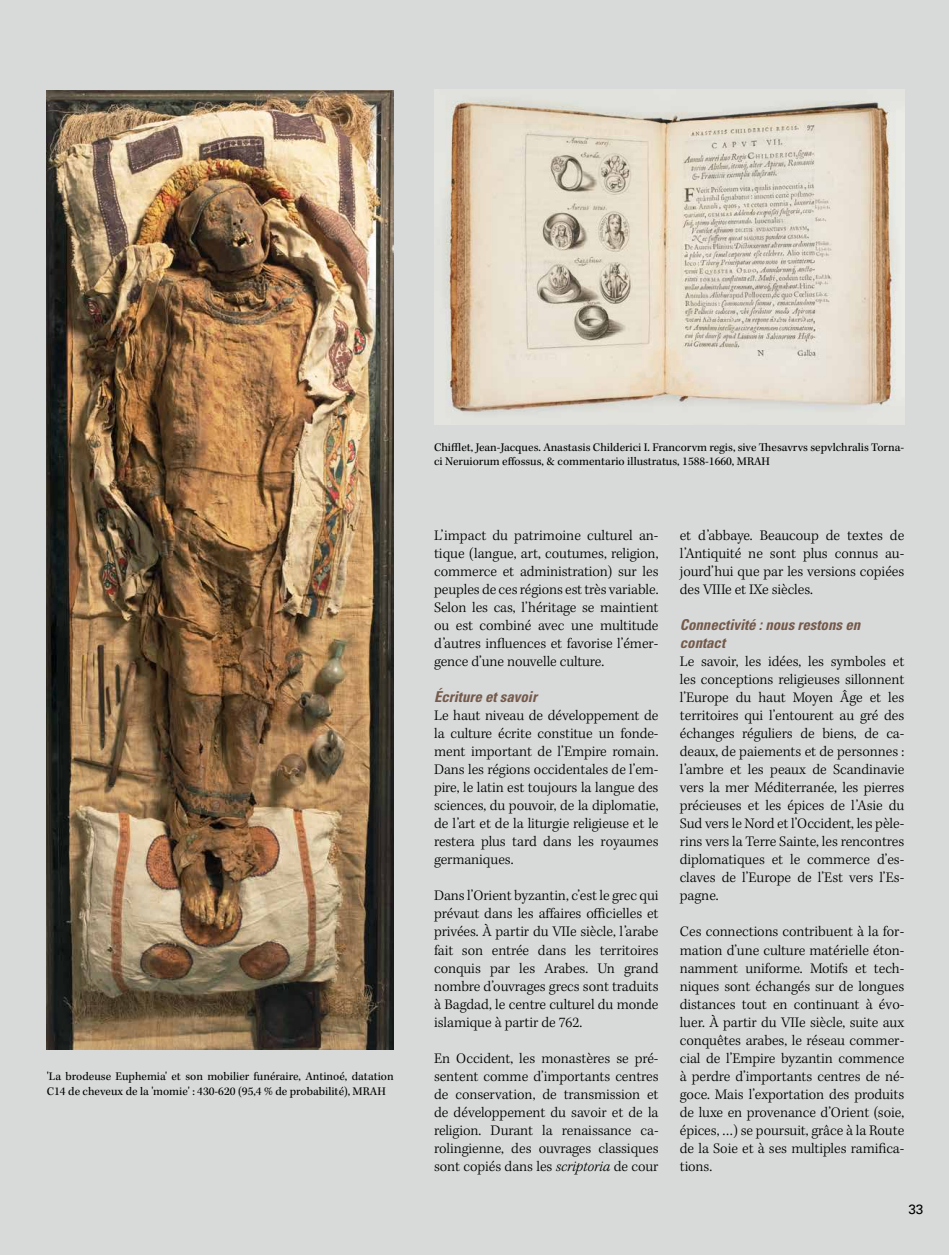
<style>
.page{position:relative;width:949px;height:1255px;background:#fff}
.page>*{position:absolute;margin:0;border:0;box-sizing:border-box;transform-origin:0 0}
.t1{font:300 15px/18px "Kepler Std";letter-spacing:-.005em;color:#000;text-align:justify}
.t2{font:italic 700 condensed 15px/18px "Univers LT Std";letter-spacing:-.005em;color:#75594a}
.t3{font:13.5px "Univers LT Std";color:#000}
.t4{font:12px/14.4px "Kepler Std";color:#000}
.s1{font-style:italic}
</style>
<div class="page">
<div style="left:0;top:0;width:948px;height:1254px;background:#d8dada"></div>
<img style="left:434px;top:89px;width:470px;height:336px">
<img style="left:47px;top:90px;width:346px;height:959px">
<p class="t4" style="left:47px;top:1069px;width:348px">'La brodeuse Euphemia' et son mobilier funéraire, Antinoé, datation<br>C14 de cheveux de la 'momie' : 430-620 (95,4 % de probabilité), MRAH</p>
<p class="t4" style="left:434px;top:440px;width:471px">Chifflet, Jean-Jacques. Anastasis Childerici I. Francorvm regis, sive Thesavrvs sepvlchralis Torna&shy;ci Neruiorum effossus, &amp; commentario illustratus, 1588-1660, MRAH</p>
<p class="t1" style="left:434px;top:527px;width:226px">L’impact du patrimoine culturel an&shy;tique (langue, art, coutumes, religion, commerce et administration) sur les peuples de ces régions est très variable.<br>Selon les cas, l’héritage se maintient ou est combiné avec une multitude d’autres influences et favorise l’émer&shy;gence d’une nouvelle culture.</p>
<p class="t2" style="left:434px;top:688px;width:104px">Écriture et savoir</p>
<p class="t1" style="left:434px;top:707px;width:226px">Le haut niveau de développement de la culture écrite constitue un fonde&shy;ment important de l’Empire romain.<br>Dans les régions occidentales de l’em&shy;pire, le latin est toujours la langue des sciences, du pouvoir, de la diplomatie, de l’art et de la liturgie religieuse et le restera plus tard dans les royaumes germaniques.</p>
<p class="t1" style="left:434px;top:887px;width:226px">Dans l’Orient byzantin, c’est le grec qui prévaut dans les affaires officielles et privées. À partir du VIIe siècle, l’arabe fait son entrée dans les territoires conquis par les Arabes. Un grand nombre d’ouvrages grecs sont traduits à Bagdad, le centre culturel du monde islamique à partir de 762.</p>
<p class="t1" style="left:434px;top:1049px;width:226px">En Occident, les monastères se pré&shy;sentent comme d’importants centres de conservation, de transmission et de développement du savoir et de la religion. Durant la renaissance ca&shy;rolingienne, des ouvrages classiques sont copiés dans les <span class="s1">scriptoria</span> de cour</p>
<p class="t1" style="left:679px;top:527px;width:226px">et d’abbaye. Beaucoup de textes de l’Antiquité ne sont plus connus au&shy;jourd’hui que par les versions copiées des VIIIe et IXe siècles.</p>
<p class="t2" style="left:679px;top:616px;width:182px">Connectivité : nous restons en contact</p>
<p class="t1" style="left:679px;top:653px;width:226px">Le savoir, les idées, les symboles et les conceptions religieuses sillonnent l’Europe du haut Moyen Âge et les territoires qui l’entourent au gré des échanges réguliers de biens, de ca&shy;deaux, de paiements et de personnes : l’ambre et les peaux de Scandinavie vers la mer Méditerranée, les pierres précieuses et les épices de l’Asie du Sud vers le Nord et l’Occident, les pèle&shy;rins vers la Terre Sainte, les rencontres diplomatiques et le commerce d’es&shy;claves de l’Europe de l’Est vers l’Es&shy;pagne.</p>
<p class="t1" style="left:679px;top:923px;width:226px">Ces connections contribuent à la for&shy;mation d’une culture matérielle éton&shy;namment uniforme. Motifs et tech&shy;niques sont échangés sur de longues distances tout en continuant à évo&shy;luer. À partir du VIIe siècle, suite aux conquêtes arabes, le réseau commer&shy;cial de l’Empire byzantin commence à perdre d’importants centres de né&shy;goce. Mais l’exportation des produits de luxe en provenance d’Orient (soie, épices, …) se poursuit, grâce à la Route de la Soie et à ses multiples ramifica&shy;tions.</p>
<p class="t3" style="left:908px;top:1200px;width:17px">33</p>
</div>
